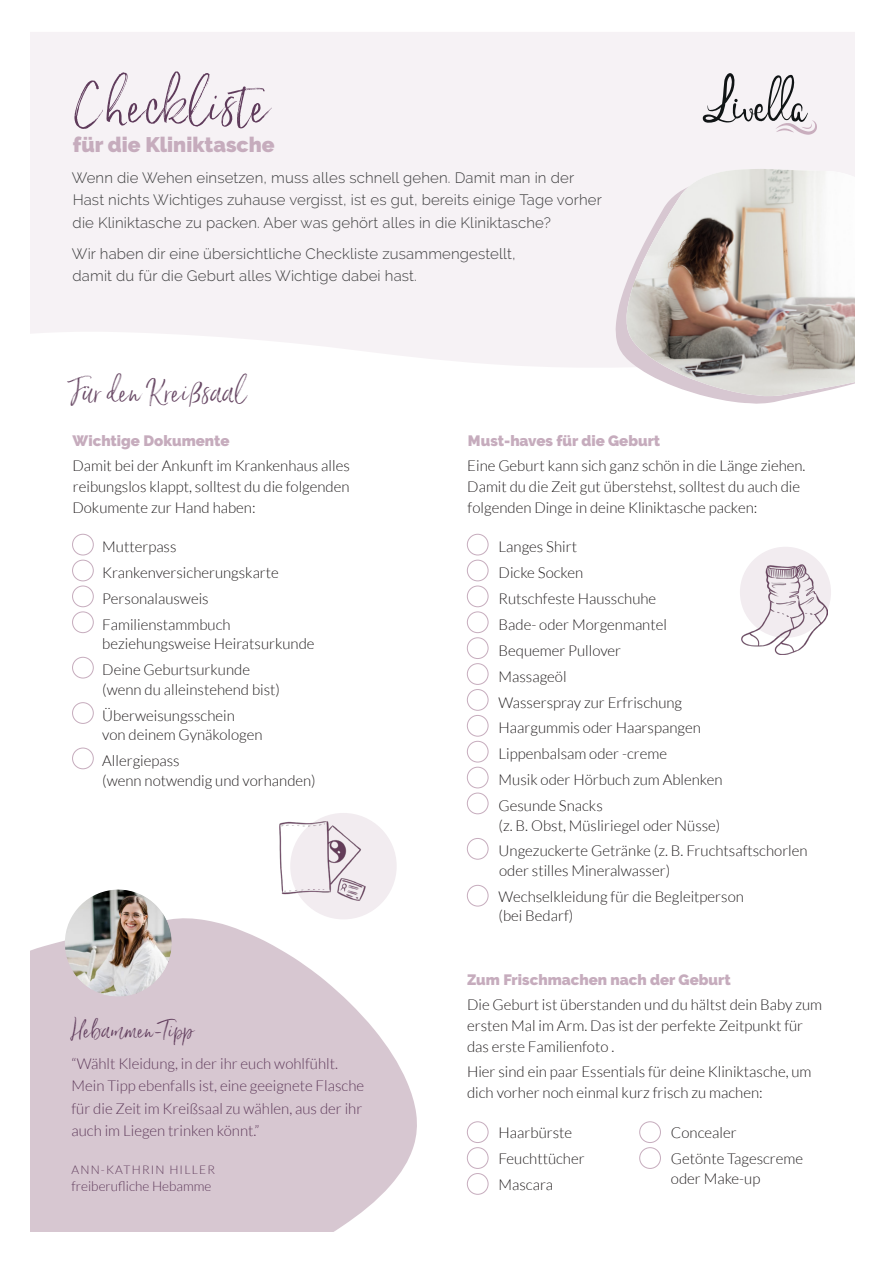
<style>
.page{position:relative;width:893px;height:1263px;background:#fff}
.page>*{position:absolute;margin:0;border:0;box-sizing:border-box;transform-origin:0 0}
.t1{font:52.5px "Saturday Script";letter-spacing:.01em;color:#5f3b5b}
.t2{font:30px "Saturday Script";letter-spacing:.01em;color:#6a4a66}
.t3{font:22.5px "Saturday Script";letter-spacing:.01em;color:#5f3b5b}
.t4{font:900 21px "Raleway";color:#c6acbd}
.t5{font:300 15px/26px "Lato";color:#231f20}
.t6{font:300 15px/22.5px "Raleway";letter-spacing:.01em;color:#3e3e3f}
.t7{font:300 15px/22.5px "Lato";color:#5f3b5b}
.t8{font:900 15px "Raleway";color:#c6acbd}
.t9{font:300 13.5px "Lato";color:#5f3b5b}
.t10{font:300 12px "Lato";letter-spacing:.1em;color:#5f3b5b}
</style>
<div class="page">
<div style="left:30px;top:32px;width:825px;height:335px;background:#f6f2f5"></div>
<svg style="left:703px;top:72px;width:114px;height:63px"></svg>
<div style="left:72px;top:534px;width:22px;height:21px;border:1px solid #c6acbd;border-radius:50%"></div>
<div style="left:72px;top:560px;width:22px;height:21px;border:1px solid #c6acbd;border-radius:50%"></div>
<div style="left:72px;top:586px;width:22px;height:21px;border:1px solid #c6acbd;border-radius:50%"></div>
<div style="left:72px;top:612px;width:22px;height:21px;border:1px solid #c6acbd;border-radius:50%"></div>
<div style="left:72px;top:657px;width:22px;height:21px;border:1px solid #c6acbd;border-radius:50%"></div>
<div style="left:72px;top:702px;width:22px;height:22px;border:1px solid #c6acbd;border-radius:50%"></div>
<div style="left:72px;top:748px;width:22px;height:21px;border:1px solid #c6acbd;border-radius:50%"></div>
<div style="left:467px;top:534px;width:21px;height:21px;border:1px solid #c6acbd;border-radius:50%"></div>
<div style="left:467px;top:560px;width:21px;height:21px;border:1px solid #c6acbd;border-radius:50%"></div>
<div style="left:467px;top:586px;width:21px;height:21px;border:1px solid #c6acbd;border-radius:50%"></div>
<div style="left:467px;top:612px;width:21px;height:21px;border:1px solid #c6acbd;border-radius:50%"></div>
<div style="left:467px;top:637px;width:21px;height:22px;border:1px solid #c6acbd;border-radius:50%"></div>
<div style="left:467px;top:663px;width:21px;height:22px;border:1px solid #c6acbd;border-radius:50%"></div>
<div style="left:467px;top:689px;width:21px;height:21px;border:1px solid #c6acbd;border-radius:50%"></div>
<div style="left:467px;top:715px;width:21px;height:21px;border:1px solid #c6acbd;border-radius:50%"></div>
<div style="left:467px;top:741px;width:21px;height:21px;border:1px solid #c6acbd;border-radius:50%"></div>
<div style="left:467px;top:767px;width:21px;height:21px;border:1px solid #c6acbd;border-radius:50%"></div>
<div style="left:467px;top:793px;width:21px;height:21px;border:1px solid #c6acbd;border-radius:50%"></div>
<div style="left:467px;top:838px;width:21px;height:21px;border:1px solid #c6acbd;border-radius:50%"></div>
<div style="left:467px;top:885px;width:21px;height:21px;border:1px solid #c6acbd;border-radius:50%"></div>
<div style="left:467px;top:1121px;width:21px;height:22px;border:1px solid #c6acbd;border-radius:50%"></div>
<div style="left:467px;top:1147px;width:21px;height:22px;border:1px solid #c6acbd;border-radius:50%"></div>
<div style="left:467px;top:1173px;width:21px;height:21px;border:1px solid #c6acbd;border-radius:50%"></div>
<div style="left:639px;top:1121px;width:22px;height:22px;border:1px solid #c6acbd;border-radius:50%"></div>
<div style="left:639px;top:1147px;width:22px;height:22px;border:1px solid #c6acbd;border-radius:50%"></div>
<svg style="left:615px;top:176px;width:187px;height:228px"></svg>
<svg style="left:30px;top:917px;width:387px;height:315px;fill:#d7c7d1"></svg>
<img style="left:626px;top:169px;width:229px;height:227px">
<img style="left:65px;top:889px;width:107px;height:108px;border-radius:54px">
<div style="left:740px;top:547px;width:91px;height:91px;background:#f2ecf0;border-radius:50%"></div>
<div style="left:290px;top:813px;width:107px;height:106px;background:#f2ecf0;border-radius:50%"></div>
<img style="left:280px;top:821px;width:85px;height:79px">
<img style="left:741px;top:565px;width:87px;height:90px">
<h1 class="t1" style="left:74px;top:72px;width:196px">Checkliste</h1>
<h3 class="t4" style="left:73px;top:132px;width:203px">für die Kliniktasche</h3>
<p class="t6" style="left:72px;top:166px;width:531px">Wenn die Wehen einsetzen, muss alles schnell gehen. Damit man in der<br>Hast nichts Wichtiges zuhause vergisst, ist es gut, bereits einige Tage vorher die Kliniktasche zu packen. Aber was gehört alles in die Kliniktasche?</p>
<p class="t6" style="left:72px;top:242px;width:445px">Wir haben dir eine übersichtliche Checkliste zusammengestellt, damit du für die Geburt alles Wichtige dabei hast.</p>
<h2 class="t2" style="left:70px;top:373px;width:178px">Für den Kreißsaal</h2>
<p class="t8" style="left:73px;top:432px;width:159px">Wichtige Dokumente</p>
<p class="t5" style="left:72px;top:455px;width:279px;line-height:21px;text-align:justify">Damit bei der Ankunft im Krankenhaus alles reibungslos klappt, solltest du die folgenden Dokumente zur Hand haben:</p>
<p class="t5" style="left:102px;top:534px;width:178px">Mutterpass<br>Krankenversicherungskarte<br>Personalausweis<br>Familienstammbuch</p>
<p class="t5" style="left:102px;top:631px;width:214px">beziehungsweise Heiratsurkunde<br>Deine Geburtsurkunde</p>
<p class="t5" style="left:102px;top:676px;width:179px">(wenn du alleinstehend bist)<br>Überweisungsschein</p>
<p class="t5" style="left:102px;top:722px;width:162px">von deinem Gynäkologen<br>Allergiepass</p>
<p class="t5" style="left:102px;top:767px;width:215px">(wenn notwendig und vorhanden)</p>
<h3 class="t3" style="left:71px;top:1016px;width:126px">Hebammen-Tipp</h3>
<p class="t7" style="left:71px;top:1052px;width:294px">“Wählt Kleidung, in der ihr euch wohlfühlt.<br>Mein Tipp ebenfalls ist, eine geeignete Flasche für die Zeit im Kreißsaal zu wählen, aus der ihr auch im Liegen trinken könnt.”</p>
<p class="t10" style="left:71px;top:1163px;width:145px">ANN-KATHRIN HILLER</p>
<p class="t9" style="left:71px;top:1178px;width:141px">freiberufliche Hebamme</p>
<p class="t8" style="left:468px;top:432px;width:194px">Must-haves für die Geburt</p>
<p class="t5" style="left:467px;top:455px;width:340px;line-height:21px">Eine Geburt kann sich ganz schön in die Länge ziehen.<br>Damit du die Zeit gut überstehst, solltest du auch die folgenden Dinge in deine Kliniktasche packen:</p>
<p class="t5" style="left:499px;top:534px;width:226px">Langes Shirt<br>Dicke Socken<br>Rutschfeste Hausschuhe<br>Bade- oder Morgenmantel<br>Bequemer Pullover<br>Massageöl<br>Wasserspray zur Erfrischung<br>Haargummis oder Haarspangen<br>Lippenbalsam oder -creme<br>Musik oder Hörbuch zum Ablenken<br>Gesunde Snacks</p>
<p class="t5" style="left:498px;top:812px;width:311px">(z. B. Obst, Müsliriegel oder Nüsse)<br>Ungezuckerte Getränke (z. B. Fruchtsaftschorlen</p>
<p class="t5" style="left:499px;top:858px;width:247px">oder stilles Mineralwasser)<br>Wechselkleidung für die Begleitperson</p>
<p class="t5" style="left:498px;top:903px;width:76px">(bei Bedarf)</p>
<p class="t8" style="left:467px;top:971px;width:265px">Zum Frischmachen nach der Geburt</p>
<p class="t5" style="left:467px;top:994px;width:357px;line-height:21px">Die Geburt ist überstanden und du hältst dein Baby zum ersten Mal im Arm. Das ist der perfekte Zeitpunkt für das erste Familienfoto .</p>
<p class="t5" style="left:467px;top:1061px;width:346px;line-height:21px">Hier sind ein paar Essentials für deine Kliniktasche, um dich vorher noch einmal kurz frisch zu machen:</p>
<p class="t5" style="left:499px;top:1120px;width:88px">Haarbürste<br>Feuchttücher<br>Mascara</p>
<p class="t5" style="left:671px;top:1120px;width:134px">Concealer<br>Getönte Tagescreme</p>
<p class="t5" style="left:671px;top:1165px;width:91px">oder Make-up</p>
</div>
